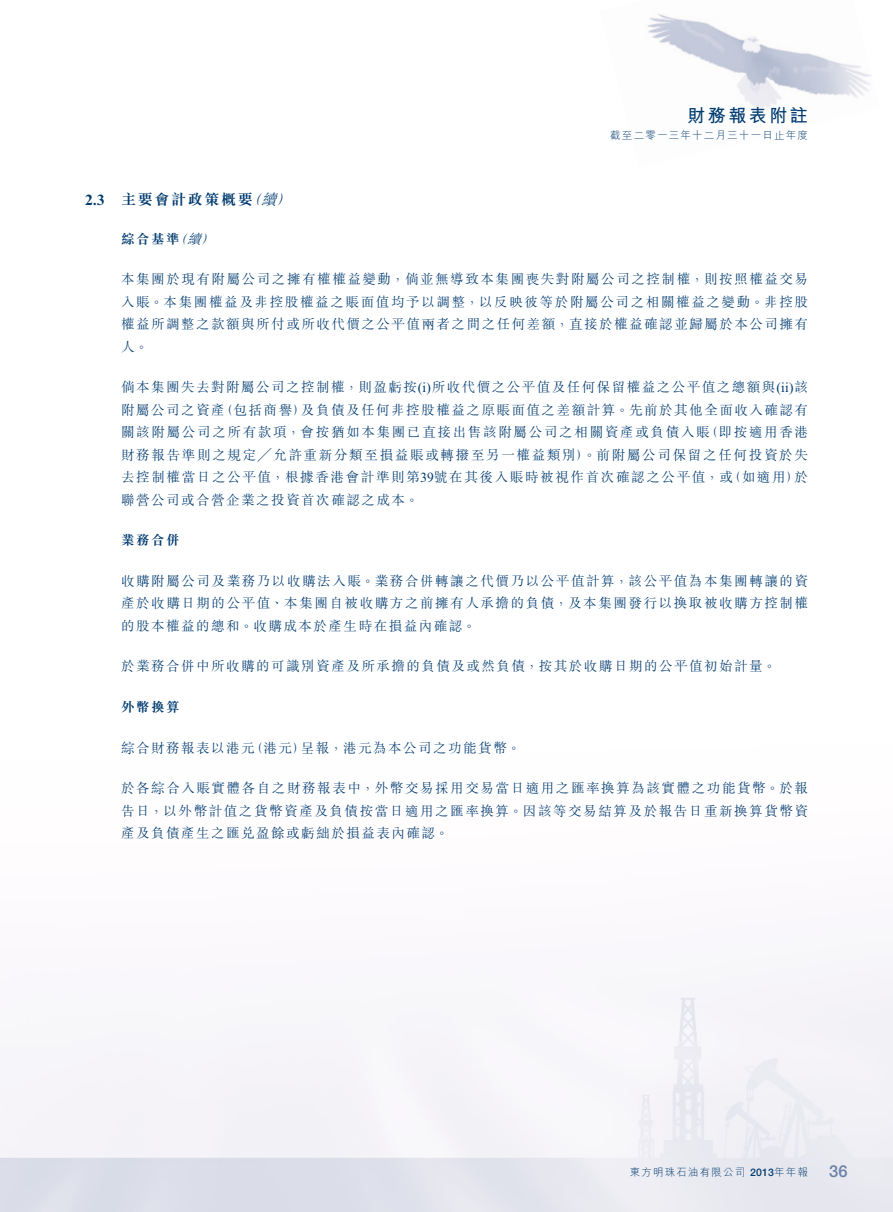
<style>
.page{position:relative;width:893px;height:1212px;background:#fff}
.page>*{position:absolute;margin:0;border:0;box-sizing:border-box;transform-origin:0 0}
.t1{font:700 18px "M Hei HK";letter-spacing:.14em;color:#003b70}
.t2{font:500 16.5px "Helvetica Neue LT Std";color:#6b82a7}
._03_H1{font:700 15px "M Sung HK";letter-spacing:.11em;color:#003b70}
._03_H1-2{font:italic 300 15px "M Sung HK";color:#003b70}
._03_H1-3{font:700 15px "Times New Roman MT Std";color:#003b70}
._12___P2{font:300 13.5px/22.5px "M Sung HK";letter-spacing:.115em;color:#003b70;text-align:justify}
._04___H2{font:700 13.5px "M Sung HK";letter-spacing:.11em;color:#003b70}
._04___H2-2{font:italic 300 13.5px "M Sung HK";color:#003b70}
.t3{font:300 10.5px "M Hei HK";letter-spacing:.115em;color:#003b70}
.s1{font-family:"Times New Roman MT Std";font-weight:400}
.s2{font-family:"Helvetica Neue LT Std";font-weight:500}
</style>
<div class="page">
<img style="left:647px;top:14px;width:225px;height:96px">
<h1 class="t1" style="left:687px;top:102px;width:122px">財務報表附註</h1>
<p class="t3" style="left:610px;top:128px;width:199px">截至二零一三年十二月三十一日止年度</p>
<p class="_03_H1-3" style="left:85px;top:190px;width:21px">2.3</p>
<p class="_03_H1-2" style="left:261px;top:189px;width:22px">續</p>
<p class="_03_H1" style="left:121px;top:189px;width:133px">主要會計政策概要</p>
<p class="_03_H1-2" style="left:246px;top:189px;width:22px">（</p>
<p class="_03_H1-2" style="left:276px;top:189px;width:22px">(</p>
<p class="_04___H2-2" style="left:187px;top:229px;width:20px">續</p>
<p class="_04___H2" style="left:121px;top:230px;width:60px">綜合基準</p>
<p class="_12___P2" style="left:121px;top:268px;width:689px">本集團於現有附屬公司之擁有權權益變動，倘並無導致本集團喪失對附屬公司之控制權，則按照權益交易入賬。本集團權益及非控股權益之賬面值均予以調整，以反映彼等於附屬公司之相關權益之變動。非控股權益所調整之款額與所付或所收代價之公平值兩者之間之任何差額，直接於權益確認並歸屬於本公司擁有人。</p>
<p class="_12___P2" style="left:121px;top:376px;width:688px;text-align:right">倘本集團失去對附屬公司之控制權，則盈虧按 <span class="s1">)i(</span> 所收代價之公平值及任何保留權益之公平值之總額與<span class="s1">(</span> 該<span class="s1">)i i</span>及負債及任何非控股權益之原賬面值之差額計算。先前於其他全面收入確認有</p>
<p class="_04___H2-2" style="left:173px;top:229px;width:20px">（</p>
<p class="_04___H2-2" style="left:201px;top:229px;width:20px">(</p>
<p class="_12___P2" style="left:121px;top:398px;width:105px">附屬公司之資產</p>
<p class="_12___P2" style="left:220px;top:398px;width:87px">（包括商譽）</p>
<p class="_12___P2" style="left:121px;top:421px;width:590px">關該附屬公司之所有款項，會按猶如本集團已直接出售該附屬公司之相關資產或負債入賬</p>
<p class="_12___P2" style="left:121px;top:443px;width:688px">財務報告準則之規定╱允許重新分類至損益賬或轉撥至另一權益類別）。前附屬公司保留之任何投資於失</p>
<p class="_12___P2" style="left:794px;top:466px;width:15px">於</p>
<p class="_12___P2" style="left:705px;top:421px;width:105px">（即按適用香港</p>
<p class="_12___P2" style="left:121px;top:466px;width:613px">去控制權當日之公平值，根據香港會計準則第<span class="s1">39</span>號在其後入賬時被視作首次確認之公平值，或聯營公司或合營企業之投資首次確認之成本。</p>
<p class="_04___H2" style="left:121px;top:531px;width:60px">業務合併</p>
<p class="_12___P2" style="left:121px;top:569px;width:689px">收購附屬公司及業務乃以收購法入賬。業務合併轉讓之代價乃以公平值計算，該公平值為本集團轉讓的資產於收購日期的公平值、本集團自被收購方之前擁有人承擔的負債，及本集團發行以換取被收購方控制權的股本權益的總和。收購成本於產生時在損益內確認。</p>
<p class="_12___P2" style="left:121px;top:655px;width:657px">於業務合併中所收購的可識別資產及所承擔的負債及或然負債，按其於收購日期的公平值初始計量。</p>
<p class="_04___H2" style="left:121px;top:698px;width:60px">外幣換算</p>
<p class="_12___P2" style="left:301px;top:736px;width:221px">呈報，港元為本公司之功能貨幣。</p>
<p class="_12___P2" style="left:728px;top:466px;width:73px">（如適用）</p>
<p class="_12___P2" style="left:121px;top:736px;width:135px">綜合財務報表以港元</p>
<p class="_12___P2" style="left:121px;top:776px;width:689px">於各綜合入賬實體各自之財務報表中，外幣交易採用交易當日適用之匯率換算為該實體之功能貨幣。於報告日，以外幣計值之貨幣資產及負債按當日適用之匯率換算。因該等交易結算及於報告日重新換算貨幣資產及負債產生之匯兌盈餘或虧絀於損益表內確認。</p>
<p class="_12___P2" style="left:250px;top:736px;width:57px">（港元）</p>
<p class="t3" style="left:630px;top:1165px;width:180px">東方明珠石油有限公司 <span class="s2">2013</span>年年報</p>
<p class="t2" style="left:829px;top:1161px;width:20px">36</p>
</div>
